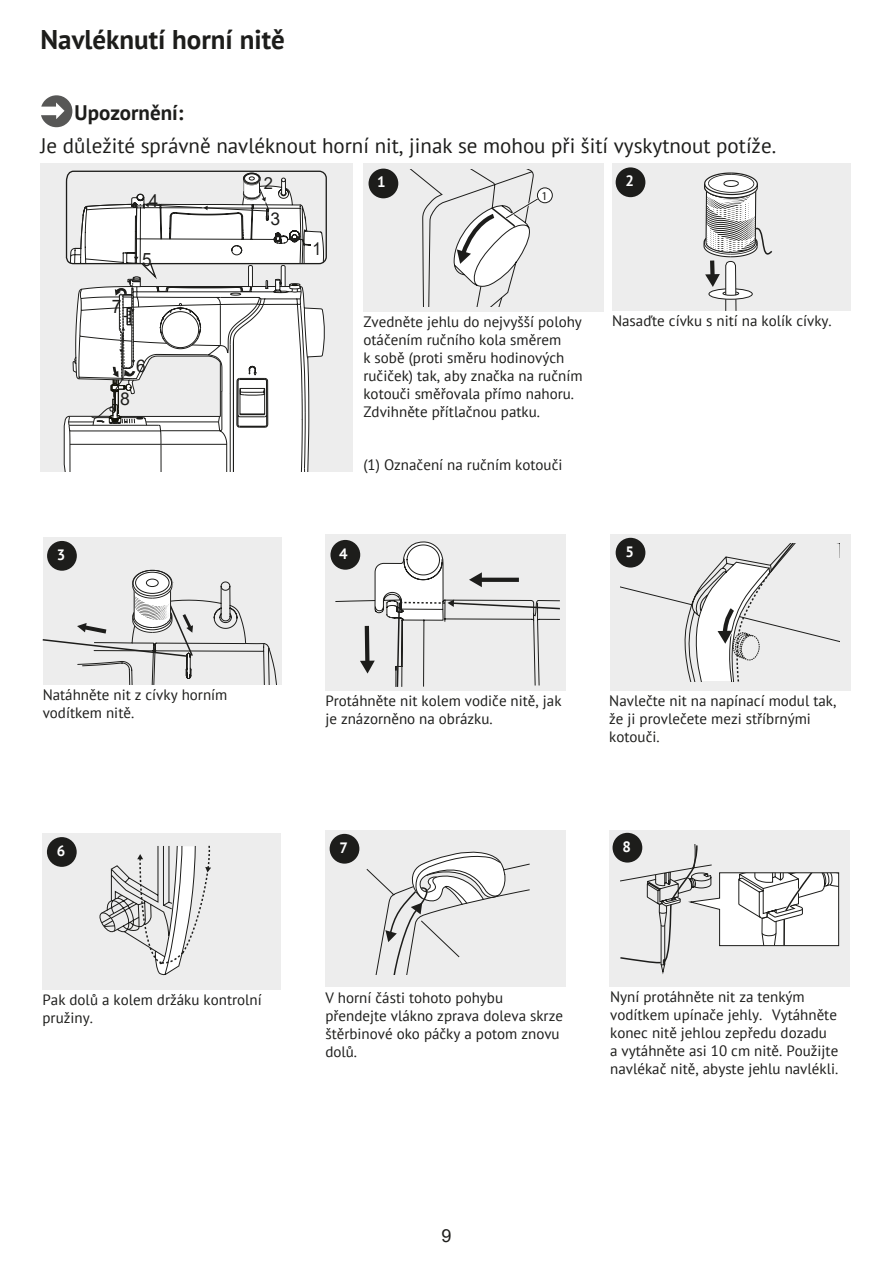
<style>
.page{position:relative;width:893px;height:1263px;background:#fff}
.page>*{position:absolute;margin:0;border:0;box-sizing:border-box;transform-origin:0 0}
.t1{font:700 27px "PT Sans";color:#1d1d1b}
.t2{font:21px "PT Sans";color:#1d1d1b}
.t3{font:700 21px "PT Sans";color:#1d1d1b}
.t4{font:18.6px "Arial";color:#1d1d1b;scale:.94 1}
.t5{font:18.45px "Arial";color:#1d1d1b;scale:.93 1}
.t6{font:18px "Arial";color:#1d1d1b}
.t7{font:17.85px "Arial";color:#1d1d1b;scale:.96 1}
.t8{font:17.7px "Arial";color:#1d1d1b;scale:.89 1}
.t9{font:17.7px "Arial";color:#1d1d1b}
.t10{font:17.55px "Arial";color:#1d1d1b}
.t11{font:17.4px "Arial";color:#1d1d1b}
.t12{font:16.5px "Arial";color:#1d1d1b}
.t13{font:15px/18px "PT Sans";color:#1d1d1b}
.t14{font:700 15px "PT Sans";color:#fff}
.t15{font:12px "Myriad Pro";color:#1d1d1b}
</style>
<div class="page">
<div style="left:363px;top:163px;width:241px;height:149px;background:#ededed"></div>
<svg style="left:409px;top:169px;width:131px;height:138px"></svg>
<div style="left:537px;top:188px;width:15px;height:15px;background:#fff;border-radius:50%"></div>
<div style="left:537px;top:187px;width:16px;height:16px;border:1px solid #1d1d1b;border-radius:50%"></div>
<div style="left:369px;top:169px;width:29px;height:29px;background:#1d1d1b;border-radius:50%"></div>
<div style="left:612px;top:163px;width:238px;height:148px;background:#ededed"></div>
<svg style="left:703px;top:172px;width:70px;height:139px"></svg>
<div style="left:43px;top:537px;width:238px;height:147px;background:#ededed"></div>
<svg style="left:42px;top:570px;width:235px;height:114px"></svg>
<div style="left:325px;top:533px;width:241px;height:157px;background:#ededed"></div>
<svg style="left:335px;top:533px;width:225px;height:154px"></svg>
<div style="left:610px;top:533px;width:240px;height:157px;background:#ededed"></div>
<svg style="left:621px;top:544px;width:218px;height:137px"></svg>
<div style="left:43px;top:833px;width:238px;height:157px;background:#ededed"></div>
<svg style="left:99px;top:845px;width:112px;height:130px"></svg>
<div style="left:325px;top:830px;width:241px;height:156px;background:#ededed"></div>
<svg style="left:366px;top:851px;width:164px;height:123px"></svg>
<div style="left:609px;top:830px;width:240px;height:156px;background:#ededed"></div>
<svg style="left:619px;top:843px;width:220px;height:131px"></svg>
<div style="left:616px;top:167px;width:29px;height:30px;background:#1d1d1b;border-radius:50%"></div>
<div style="left:47px;top:541px;width:30px;height:30px;background:#1d1d1b;border-radius:50%"></div>
<div style="left:330px;top:540px;width:30px;height:30px;background:#1d1d1b;border-radius:50%"></div>
<div style="left:616px;top:538px;width:29px;height:30px;background:#1d1d1b;border-radius:50%"></div>
<div style="left:47px;top:837px;width:30px;height:30px;background:#1d1d1b;border-radius:50%"></div>
<div style="left:330px;top:834px;width:29px;height:30px;background:#1d1d1b;border-radius:50%"></div>
<div style="left:612px;top:833px;width:30px;height:29px;background:#1d1d1b;border-radius:50%"></div>
<svg style="left:41px;top:95px;width:31px;height:32px"></svg>
<div style="left:41px;top:163px;width:312px;height:308px;background:#ededed"></div>
<svg style="left:65px;top:170px;width:262px;height:301px"></svg>
<p class="t1" style="left:41px;top:21px;width:246px">Navléknutí horní nitě</p>
<p class="t3" style="left:75px;top:99px;width:110px">Upozornění:</p>
<p class="t2" style="left:41px;top:133px;width:737px">Je důležité správně navléknout horní nit, jinak se mohou při šití vyskytnout potíže.</p>
<p class="t15" style="left:542px;top:188px;width:8px">1</p>
<p class="t14" style="left:625px;top:171px;width:10px">2</p>
<p class="t14" style="left:377px;top:172px;width:10px">1</p>
<p class="t12" style="left:264px;top:171px;width:11px">2</p>
<p class="t7" style="left:149px;top:188px;width:11px">4</p>
<p class="t4" style="left:112px;top:293px;width:12px">7</p>
<p class="t5" style="left:142px;top:247px;width:12px">5</p>
<p class="t11" style="left:136px;top:354px;width:11px">6</p>
<p class="t9" style="left:120px;top:386px;width:11px">8</p>
<p class="t10" style="left:271px;top:207px;width:11px">3</p>
<p class="t8" style="left:313px;top:236px;width:11px">1</p>
<p class="t13" style="left:363px;top:313px;width:221px">Zvedněte jehlu do nejvyšší polohy otáčením ručního kola směrem<br>k sobě (proti směru hodinových ručiček) tak, aby značka na ručním kotouči směřovala přímo nahoru.<br>Zdvihněte přítlačnou patku.</p>
<p class="t13" style="left:363px;top:456px;width:201px">(1) Označení na ručním kotouči</p>
<p class="t13" style="left:612px;top:312px;width:221px">Nasaďte cívku s nití na kolík cívky.</p>
<p class="t14" style="left:57px;top:545px;width:10px">3</p>
<p class="t14" style="left:339px;top:544px;width:10px">4</p>
<p class="t14" style="left:625px;top:541px;width:10px">5</p>
<p class="t13" style="left:43px;top:685px;width:186px">Natáhněte nit z cívky horním vodítkem nitě.</p>
<p class="t13" style="left:325px;top:691px;width:238px">Protáhněte nit kolem vodiče nitě, jak je znázorněno na obrázku.</p>
<p class="t13" style="left:609px;top:691px;width:229px">Navlečte nit na napínací modul tak, že ji provlečete mezi stříbrnými kotouči.</p>
<p class="t14" style="left:57px;top:841px;width:10px">6</p>
<p class="t14" style="left:339px;top:837px;width:10px">7</p>
<p class="t14" style="left:622px;top:836px;width:10px">8</p>
<p class="t13" style="left:43px;top:990px;width:221px">Pak dolů a kolem držáku kontrolní pružiny.</p>
<p class="t13" style="left:325px;top:988px;width:239px">V horní části tohoto pohybu přendejte vlákno zprava doleva skrze štěrbinové oko páčky a potom znovu dolů.</p>
<p class="t13" style="left:610px;top:987px;width:230px">Nyní protáhněte nit za tenkým vodítkem upínače jehly. Vytáhněte konec nitě jehlou zepředu dozadu<br>a vytáhněte asi 10 cm nitě. Použijte navlékač nitě, abyste jehlu navlékli.</p>
<p class="t6" style="left:441px;top:1223px;width:12px">9</p>
</div>
